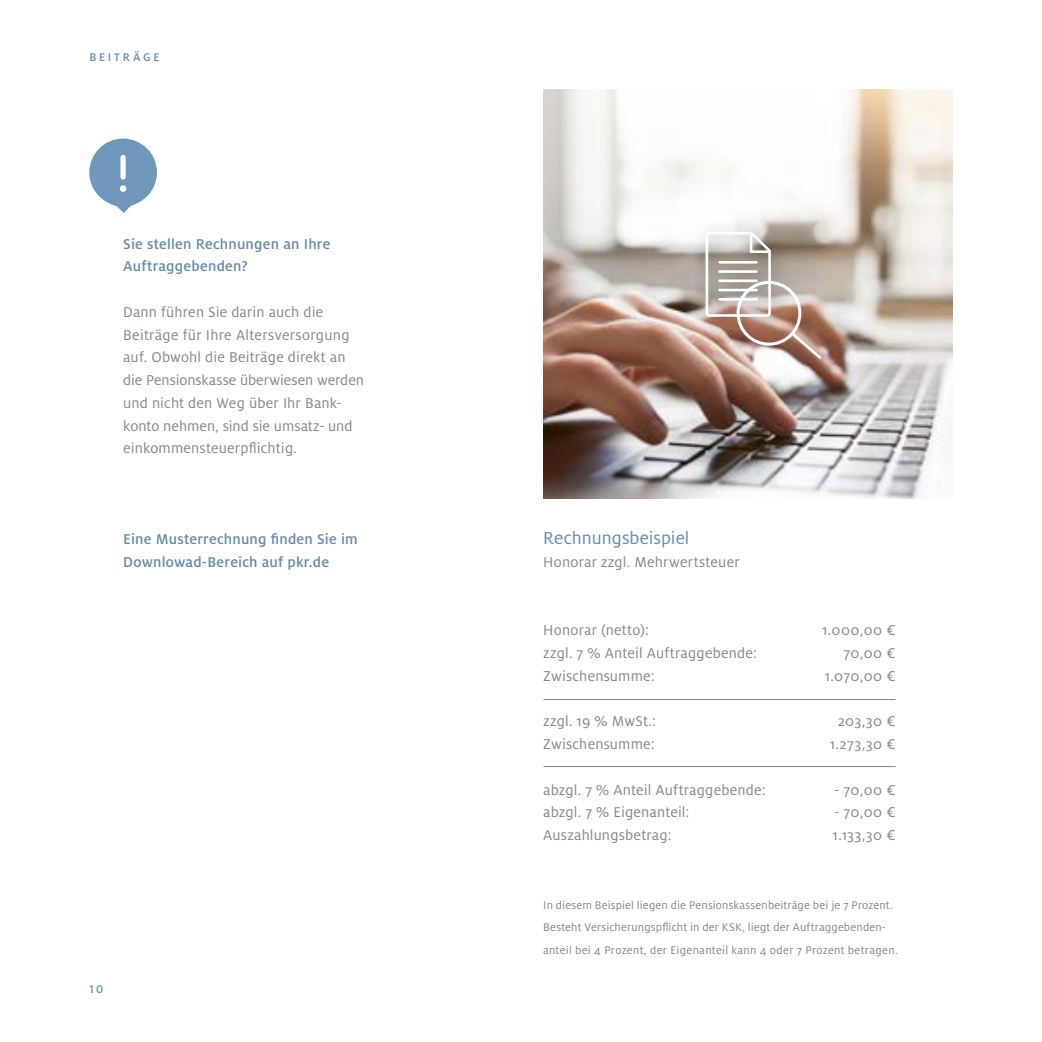
<style>
.page{position:relative;width:1042px;height:1042px;background:#fff}
.page>*{position:absolute;margin:0;border:0;box-sizing:border-box;transform-origin:0 0}
.t1{font:19.25px "Milo Pro";color:#648aac}
.t2{font:15.75px/22.8px "Milo Pro";letter-spacing:.01em;color:#828888}
.t3{font:500 15.75px/22.8px "Milo Pro";letter-spacing:.015em;color:#648aac}
.t4{font:12.25px/22.8px "Milo Pro";letter-spacing:.015em;color:#828888}
.t5{font:500 12.25px "Milo Pro";letter-spacing:.23em;color:#648aac}
</style>
<div class="page">
<img style="left:543px;top:89px;width:409px;height:410px">
<hr style="left:544px;top:699px;width:351px;height:1px;background:#828888">
<hr style="left:544px;top:766px;width:351px;height:1px;background:#828888">
<div style="left:692px;top:219px;width:99px;height:118px;background:#000;opacity:.5"></div>
<svg style="left:704px;top:230px;width:68px;height:88px"></svg>
<svg style="left:89px;top:139px;width:68px;height:74px"></svg>
<div style="left:120px;top:185px;width:6px;height:7px;background:#fff;border-radius:50%"></div>
<div style="left:120px;top:157px;width:6px;height:20px;background:#fff"></div>
<div style="left:736px;top:281px;width:65px;height:65px;border:3px solid #fff;border-radius:50%"></div>
<svg style="left:789px;top:330px;width:34px;height:31px"></svg>
<p class="t5" style="left:89px;top:51px;width:72px">BEITRÄGE</p>
<p class="t3" style="left:123px;top:232px;width:209px">Sie stellen Rechnungen an Ihre<br>Auftraggebenden?</p>
<p class="t2" style="left:123px;top:301px;width:242px">Dann führen Sie darin auch die Beiträge für Ihre Altersversorgung auf. Obwohl die Beiträge direkt an die Pensionskasse überwiesen werden und nicht den Weg über Ihr Bank&shy;konto nehmen, sind sie umsatz- und einkommensteuerpflichtig.</p>
<p class="t3" style="left:123px;top:528px;width:236px">Eine Musterrechnung finden Sie im<br>Downlowad-Bereich auf pkr.de</p>
<p class="t5" style="left:89px;top:983px;width:16px">10</p>
<p class="t1" style="left:543px;top:528px;width:148px">Rechnungsbeispiel</p>
<p class="t2" style="left:543px;top:551px;width:198px">Honorar zzgl. Mehrwertsteuer</p>
<p class="t2" style="left:543px;top:619px;width:107px">Honorar (netto):</p>
<p class="t2" style="left:822px;top:619px;width:75px">1.000,00 €</p>
<p class="t2" style="left:543px;top:642px;width:215px">zzgl. 7 % Anteil Auftraggebende:</p>
<p class="t2" style="left:843px;top:642px;width:54px">70,00 €</p>
<p class="t2" style="left:543px;top:665px;width:113px">Zwischensumme:</p>
<p class="t2" style="left:825px;top:665px;width:72px">1.070,00 €</p>
<p class="t2" style="left:543px;top:710px;width:114px">zzgl. 19 % MwSt.:</p>
<p class="t2" style="left:838px;top:710px;width:59px">203,30 €</p>
<p class="t2" style="left:543px;top:733px;width:113px">Zwischensumme:</p>
<p class="t2" style="left:829px;top:733px;width:67px">1.273,30 €</p>
<p class="t2" style="left:543px;top:778px;width:224px">abzgl. 7 % Anteil Auftraggebende:</p>
<p class="t2" style="left:834px;top:778px;width:62px">- 70,00 €</p>
<p class="t2" style="left:543px;top:801px;width:148px">abzgl. 7 % Eigenanteil:</p>
<p class="t2" style="left:834px;top:801px;width:62px">- 70,00 €</p>
<p class="t2" style="left:543px;top:824px;width:130px">Auszahlungsbetrag:</p>
<p class="t2" style="left:832px;top:824px;width:64px">1.133,30 €</p>
<p class="t4" style="left:543px;top:893px;width:356px">In diesem Beispiel liegen die Pensionskassenbeiträge bei je 7 Prozent.<br>Besteht Versicherungspflicht in der KSK, liegt der Auftraggebenden&shy;anteil bei 4 Prozent, der Eigenanteil kann 4 oder 7 Prozent betragen.</p>
</div>
